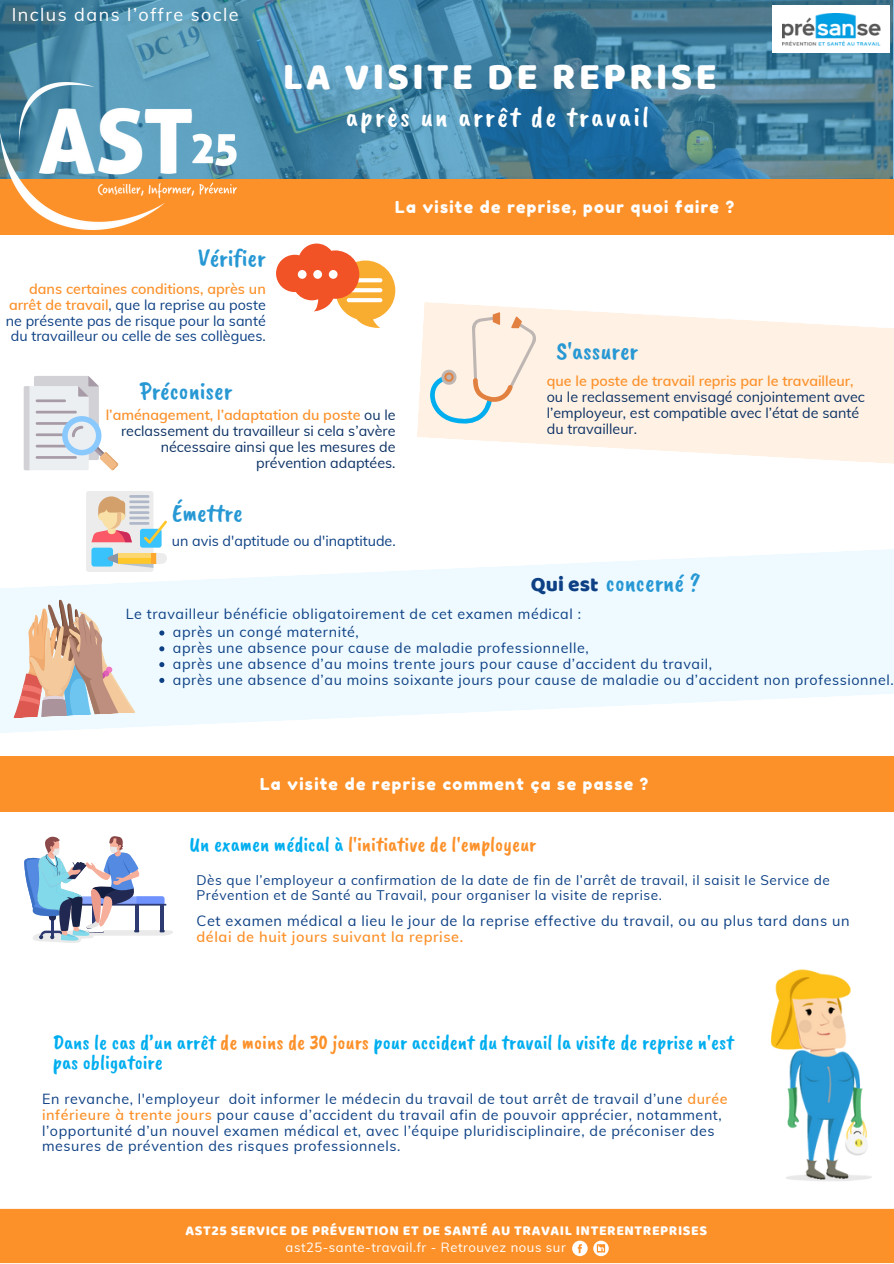
<style>
.page{position:relative;width:894px;height:1264px;background:#fff}
.page>*{position:absolute;margin:0;border:0;box-sizing:border-box;transform-origin:0 0}
.t1{font:39px "Baloo";letter-spacing:.08em;color:#fff}
.t2{font:28.5px "Caveat Brush";letter-spacing:.08em;color:#fff}
.t3{font:25.2px "Caveat Brush";color:#2798d4}
.t4{font:21px/19.5px "Caveat Brush";color:#00aeef}
.t5{font:21px "Caveat Brush";color:#fc912a}
.t6{font:21px "Baloo";color:#0d4084}
.t7{font:18px "Muli";letter-spacing:.08em;color:#fff}
.t8{font:16.5px "Fredoka One";letter-spacing:.08em;color:#fff}
.t9{font:14.55px/16px "Muli";letter-spacing:.04em;color:#0d4084}
.t10{font:14.25px/15.8px "Muli";letter-spacing:.04em;color:#0d4084}
.t11{font:14.25px/15.8px "Muli";color:#0b3164;text-align:right}
.t12{font:14.25px/15.8px "Muli";color:#0d4084;text-align:right}
.t13{font:13.95px "Baloo";letter-spacing:.04em;color:#fff}
.t14{font:13.65px/15px "Muli";letter-spacing:.04em;color:#0d4084}
.t15{font:13.05px "Muli";letter-spacing:.04em;color:#fff}
.s1{font-weight:600;color:#fc912a}
.s2{color:#00aeef}
.s3{color:#fc912a}
</style>
<div class="page">
<svg style="left:417px;top:302px;width:476px;height:162px;fill:#fff1e4"></svg>
<svg style="left:0;top:546px;width:893px;height:187px;fill:#eefaff"></svg>
<svg style="left:11px;top:598px;width:125px;height:120px;background:#d9c8bf"></svg>
<svg style="left:24px;top:376px;width:94px;height:94px"></svg>
<div style="left:86px;top:491px;width:67px;height:81px;background:#ececec;border-radius:3px"></div>
<div style="left:91px;top:547px;width:22px;height:19px;background:#39c3fc;border-radius:3px"></div>
<div style="left:140px;top:529px;width:21px;height:18px;background:#39c3fc;border-radius:3px"></div>
<svg style="left:144px;top:520px;width:23px;height:23px"></svg>
<svg style="left:91px;top:496px;width:41px;height:46px"></svg>
<hr style="left:129px;top:495px;width:20px;height:3px;background:#afb8c9">
<hr style="left:129px;top:500px;width:20px;height:3px;background:#afb8c9">
<hr style="left:129px;top:506px;width:20px;height:2px;background:#afb8c9">
<hr style="left:129px;top:511px;width:20px;height:3px;background:#afb8c9">
<hr style="left:129px;top:516px;width:20px;height:3px;background:#afb8c9">
<hr style="left:129px;top:522px;width:20px;height:2px;background:#afb8c9">
<svg style="left:108px;top:553px;width:59px;height:15px"></svg>
<svg style="left:276px;top:243px;width:119px;height:85px"></svg>
<div style="left:298px;top:270px;width:8px;height:9px;background:#fff;border-radius:50%"></div>
<div style="left:313px;top:270px;width:9px;height:9px;background:#fff;border-radius:50%"></div>
<div style="left:329px;top:270px;width:8px;height:9px;background:#fff;border-radius:50%"></div>
<svg style="left:430px;top:312px;width:105px;height:111px;background:#f0e6db"></svg>
<svg style="left:159px;top:630px;width:5px;height:5px"></svg>
<svg style="left:159px;top:646px;width:5px;height:5px"></svg>
<svg style="left:159px;top:662px;width:5px;height:5px"></svg>
<svg style="left:159px;top:678px;width:5px;height:5px"></svg>
<svg style="left:0;top:0;width:893px;height:179px;background:#4685a4"></svg>
<div style="left:0;top:179px;width:893px;height:55px;background:#fc912a"></div>
<img style="left:0;top:82px;width:236px;height:147px">
<div style="left:772px;top:6px;width:117px;height:47px;background:#fff"></div>
<img style="left:782px;top:13px;width:97px;height:33px">
<div style="left:0;top:756px;width:893px;height:55px;background:#fc912a"></div>
<svg style="left:24px;top:836px;width:149px;height:107px"></svg>
<img style="left:771px;top:969px;width:101px;height:212px">
<div style="left:0;top:1208px;width:893px;height:55px;background:#fc912a"></div>
<svg style="left:572px;top:1240px;width:15px;height:16px"></svg>
<svg style="left:593px;top:1240px;width:15px;height:16px"></svg>
<h4 class="t7" style="left:12px;top:3px;width:228px">Inclus dans l’offre socle</h4>
<p class="t1" style="left:283px;top:53px;width:435px">LA VISITE DE REPRISE</p>
<p class="t2" style="left:345px;top:98px;width:305px">après un arrêt de travail</p>
<h5 class="t3" style="left:198px;top:242px;width:70px">Vérifier</h5>
<p class="t12" style="left:6px;top:281px;width:261px"><span class="s1">dans certaines conditions, après un arrêt de travail</span>, que la reprise au poste ne présente pas de risque pour la santé du travailleur ou celle de ses collègues.</p>
<h3 class="t8" style="left:395px;top:197px;width:340px">La visite de reprise, pour quoi faire ?</h3>
<p class="t3" style="left:556px;top:334px;width:83px">S'assurer</p>
<p class="t3" style="left:140px;top:375px;width:94px">Préconiser</p>
<h5 class="t11" style="left:106px;top:407px;width:291px"><span class="s1">l’aménagement, l’adaptation du poste</span> ou le reclassement du travailleur si cela s’avère nécessaire ainsi que les mesures de prévention adaptées.</h5>
<h3 class="t3" style="left:172px;top:497px;width:72px">Émettre</h3>
<h2 class="t12" style="left:172px;top:533px;width:225px">un avis d'aptitude ou d'inaptitude.</h2>
<h1 class="t11" style="left:546px;top:373px;width:319px;text-align:left"><span class="s1">que le poste de travail repris par le travailleur, </span>ou le reclassement envisagé conjointement avec l’employeur, est compatible avec l’état de santé du travailleur.</h1>
<p class="t6" style="left:530px;top:571px;width:69px">Qui est</p>
<p class="t3" style="left:605px;top:567px;width:96px">concerné ?</p>
<p class="t10" style="left:126px;top:605px;width:456px">Le travailleur bénéficie obligatoirement de cet examen médical :</p>
<h3 class="t10" style="left:173px;top:624px;width:187px">après un congé maternité,</h3>
<p class="t10" style="left:173px;top:640px;width:417px">après une absence pour cause de maladie professionnelle,</p>
<p class="t10" style="left:173px;top:655px;width:540px">après une absence d’au moins trente jours pour cause d’accident du travail,</p>
<h3 class="t10" style="left:173px;top:671px;width:722px">après une absence d’au moins soixante jours pour cause de maladie ou d’accident non professionnel.</h3>
<p class="t8" style="left:260px;top:774px;width:390px">La visite de reprise comment ça se passe ?</p>
<p class="t5" style="left:189px;top:831px;width:348px"><span class="s2">Un examen médical à</span> l'initiative de l'employeur</p>
<p class="t14" style="left:196px;top:872px;width:634px">Dès que l’employeur a confirmation de la date de fin de l’arrêt de travail, il saisit le Service de<br>Prévention et de Santé au Travail, pour organiser la visite de reprise.</p>
<p class="t9" style="left:196px;top:912px;width:654px">Cet examen médical a lieu le jour de la reprise effective du travail, ou au plus tard dans un <span class="s1">délai de huit jours suivant la reprise.</span></p>
<h5 class="t4" style="left:53px;top:1032px;width:682px">Dans le cas d’un arrêt <span class="s3">de moins de 30 jours</span> pour accident du travail la visite de reprise n'est pas obligatoire</h5>
<p class="t10" style="left:42px;top:1090px;width:687px">En revanche, l'employeur doit informer le médecin du travail de tout arrêt de travail d’une <span class="s1">durée inférieure à trente jours</span> pour cause d’accident du travail afin de pouvoir apprécier, notamment, l’opportunité d’un nouvel examen médical et, avec l’équipe pluridisciplinaire, de préconiser des mesures de prévention des risques professionnels.</p>
<p class="t13" style="left:185px;top:1221px;width:523px">AST25 SERVICE DE PRÉVENTION ET DE SANTÉ AU TRAVAIL INTERENTREPRISES</p>
<p class="t15" style="left:285px;top:1239px;width:281px">ast25-sante-travail.fr - Retrouvez nous sur</p>
</div>
